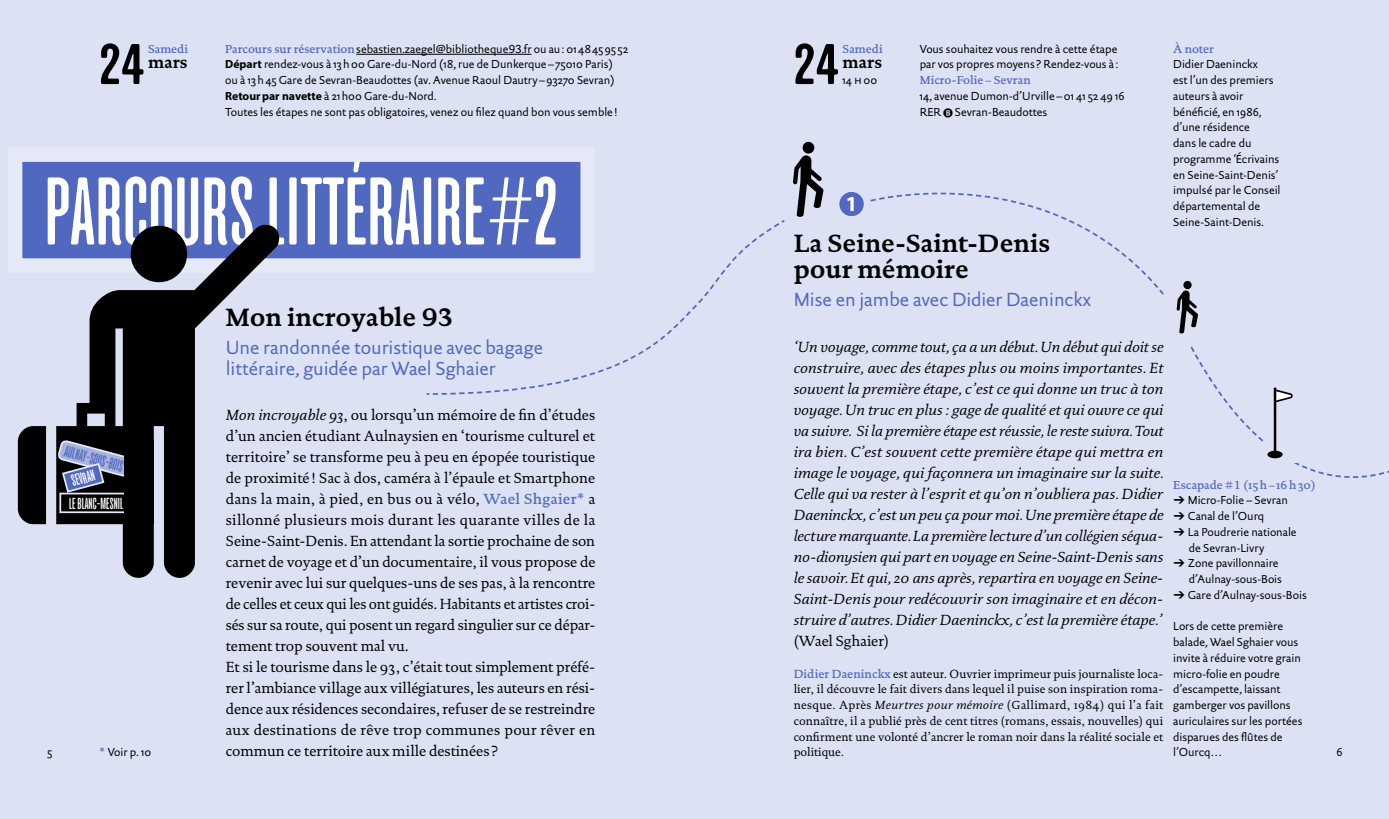
<style>
.page{position:relative;width:1389px;height:819px;background:#dce1f3}
.page>*{position:absolute;margin:0;border:0;box-sizing:border-box;transform-origin:0 0}
.t1{font:extra-condensed 93.8px "Stanley";letter-spacing:.01em;color:#fff}
.t2{font:500 condensed 56px "Stanley";color:#000}
.t3{font:700 25.38px/26.2px "Documenta";color:#000}
.t4{font:22.75px "Pictogrammes 2006";color:#5168c1}
.t5{font:19.25px/21px "Documenta Sans";color:#5168c1}
.t6{font:700 16.62px "Documenta";letter-spacing:.015em;color:#000}
.t7{font:extra-condensed 15.58px "Stanley";letter-spacing:.01em;color:#fff;scale:.94 1}
.t8{font:extra-condensed 15.58px "Stanley";color:#5168c1;scale:.94 1}
.t9{font:14.88px/21px "Documenta Regular Os F";color:#000}
.t10{font:14.88px/21px "Documenta Italic Os F";color:#000;text-align:justify}
.t11{font:14.88px "Documenta";color:#000}
.t12{font:11.9px/15.8px "Documenta Regular Os F";letter-spacing:.01em;color:#000;text-align:justify}
.t13{font:11.72px/15.8px "Documenta Sans Regular Os F";color:#000}
.t14{font:11.72px "Documenta Sans";letter-spacing:-.005em;color:#000}
.t15{font:500 11.72px "Documenta";color:#5168c1}
.t16{font:11.72px "Documenta Medium Os F";letter-spacing:.07em;color:#5168c1}
.t17{font:11.72px "Documenta Sans Regular Small Caps";color:#000}
.s1{font-family:"Documenta";font-weight:500;color:#5168c1}
.s2{font-family:"Documenta Sans Regular Os F"}
.s3{font-family:"Myriad Pro";font-weight:700}
.s4{font-family:"Pictogrammes 2006";font-size:8.75px}
.s5{font-weight:300;font-stretch:condensed}
.s6{color:#fff}
.s7{font-family:"Documenta Italic Os F"}
.s8{font-family:"Documenta";font-weight:500}
.s9{font-family:"Pictogrammes 2006"}
</style>
<div class="page">
<div style="left:1183px;top:281px;width:9px;height:8px;background:#000;border-radius:50%"></div>
<svg style="left:1177px;top:290px;width:21px;height:43px"></svg>
<hr style="left:356px;top:54px;width:175px;height:1px;background:#000">
<div style="left:15px;top:154px;width:573px;height:112px;background:#5168c1"></div>
<div style="left:8px;top:147px;width:587px;height:126px;border:15px solid #e5e8f6"></div>
<svg style="left:18px;top:225px;width:261px;height:353px"></svg>
<svg style="left:57px;top:439px;width:76px;height:54px;background:#5b6280"></svg>
<div style="left:60px;top:493px;width:72px;height:19px;background:#000"></div>
<div style="left:59px;top:492px;width:74px;height:21px;border:2px solid #e5e8f6"></div>
<div style="left:124px;top:440px;width:29px;height:84px;background:#000"></div>
<svg style="left:425px;top:218px;width:360px;height:177px"></svg>
<svg style="left:870px;top:192px;width:294px;height:103px"></svg>
<div style="left:803px;top:142px;width:11px;height:12px;background:#000;border-radius:50%"></div>
<svg style="left:793px;top:155px;width:30px;height:62px"></svg>
<svg style="left:1190px;top:347px;width:199px;height:131px"></svg>
<p class="t15" style="left:1173px;top:42px;width:42px">À noter</p>
<p class="t13" style="left:1173px;top:56px;width:109px">Didier Daeninckx<br>est l’un des premiers auteurs à avoir bénéficié, en 1986, d’une résidence<br>dans le cadre du programme ‘Écrivains en Seine-Saint-Denis’ impulsé par le Conseil départemental de<br>Seine-Saint-Denis.</p>
<h2 class="t2" style="left:99px;top:33px;width:47px">24</h2>
<h2 class="t2" style="left:794px;top:33px;width:47px">24</h2>
<p class="t14" style="left:225px;top:41px;width:404px"><span class="s1">Parcours sur réservation</span>sebastien.zaegel@bibliotheque93.fr ou au: <span class="s2">01484595 52</span></p>
<p class="t13" style="left:225px;top:56px;width:394px"><span class="s3">Départ</span> rendez-vous à 13h00 Gare-du-Nord (18, rue de Dunkerque –75010 Paris) ou à 13h45 Gare de Sevran-Beaudottes (av. Avenue Raoul Dautry–93270 Sevran)<br><span class="s3">Retourpar navette</span> à 21h00 Gare-du-Nord.<br>Toutes les étapes ne sont pas obligatoires, venez ou filez quand bon vous semble !</p>
<p class="t15" style="left:843px;top:42px;width:42px">Samedi</p>
<h3 class="t6" style="left:843px;top:52px;width:41px">mars</h3>
<p class="t17" style="left:843px;top:73px;width:36px">14 h00</p>
<p class="t15" style="left:148px;top:42px;width:42px">Samedi</p>
<h3 class="t6" style="left:148px;top:52px;width:41px">mars</h3>
<p class="t13" style="left:920px;top:41px;width:200px">Vous souhaitez vous rendre à cette étape par vos propres moyens ? Rendez-vous à :</p>
<p class="t15" style="left:920px;top:73px;width:113px">Micro-Folie – Sevran</p>
<p class="t13" style="left:920px;top:88px;width:206px">14, avenue Dumon-d’Urville –01 41 52 49 16<br>RER <span class="s4">B</span> Sevran-Beaudottes</p>
<h1 class="t1" style="left:45px;top:160px;width:515px">PARCOURS LITTÉRAIRE<span class="s5">#</span>2</h1>
<h3 class="t4" style="left:840px;top:192px;width:26px">.<span class="s6">&amp;</span></h3>
<h3 class="t3" style="left:794px;top:230px;width:258px">La Seine-Saint-Denis pour mémoire</h3>
<h3 class="t5" style="left:794px;top:289px;width:299px">Mise en jambe avec Didier Daeninckx</h3>
<p class="t10" style="left:794px;top:336px;width:371px">‘Un voyage, comme tout, ça a un début. Un début qui doit se construire, avec des étapes plus ou moins importantes. Et souvent la première étape, c’est ce qui donne un truc à ton voyage. Un truc en plus : gage de qualité et qui ouvre ce qui va suivre. Si la première étape est réussie, le reste suivra. Tout ira bien. C’est souvent cette première étape qui mettra en image le voyage, qui façonnera un imaginaire sur la suite.<br>Celle qui va rester à l’esprit et qu’on n’oubliera pas. Didier Daeninckx, c’est un peu ça pour moi. Une première étape de lecture marquante. La première lecture d’un collégien séqua&shy;no-dionysien qui part en voyage en Seine-Saint-Denis sans le savoir. Et qui, 20 ans après, repartira en voyage en Seine-Saint-Denis pour redécouvrir son imaginaire et en décon&shy;struire d’autres. Didier Daeninckx, c’est la première étape.’</p>
<p class="t11" style="left:794px;top:632px;width:97px">(Wael Sghaier)</p>
<p class="t12" style="left:794px;top:665px;width:371px"><span class="s1">Didier Daeninckx</span> est auteur. Ouvrier imprimeur puis journaliste loca&shy;lier, il découvre le fait divers dans lequel il puise son inspiration roma&shy;nesque. Après <span class="s7">Meurtres pour mémoire</span> (Gallimard, 1984) qui l’a fait connaître, il a publié près de cent titres (romans, essais, nouvelles) qui confirment une volonté d’ancrer le roman noir dans la réalité sociale et politique.</p>
<h3 class="t3" style="left:226px;top:303px;width:229px">Mon incroyable 93</h3>
<h3 class="t5" style="left:226px;top:336px;width:319px">Une randonnée touristique avec bagage littéraire, guidée par Wael Sghaier</h3>
<p class="t9" style="left:226px;top:404px;width:371px"><span class="s7">Mon incroyable 93</span>, ou lorsqu’un mémoire de fin d’études d’un ancien étudiant Aulnaysien en ‘tourisme culturel et territoire’ se transforme peu à peu en épopée touristique de proximité ! Sac à dos, caméra à l’épaule et Smartphone dans la main, à pied, en bus ou à vélo, <span class="s1">Wael Shgaier*</span> a sillonné plusieurs mois durant les quarante villes de la Seine-Saint-Denis. En attendant la sortie prochaine de son carnet de voyage et d’un documentaire, il vous propose de revenir avec lui sur quelques-uns de ses pas, à la rencontre de celles et ceux qui les ont guidés. Habitants et artistes croi&shy;sés sur sa route, qui posent un regard singulier sur ce dépar&shy;tement trop souvent mal vu.<br>Et si le tourisme dans le 93, c’était tout simplement préfé&shy;rer l’ambiance village aux villégiatures, les auteurs en rési&shy;dence aux résidences secondaires, refuser de se restreindre aux destinations de rêve trop communes pour rêver en commun ce territoire aux mille destinées ?</p>
<h3 class="t8" style="left:67px;top:442px;width:66px;rotate:15deg">AULNAY-SOUS-BOIS</h3>
<h3 class="t7" style="left:70px;top:473px;width:27px;rotate:-15deg">SEVRAN</h3>
<h3 class="t7" style="left:69px;top:494px;width:59px">LE BLANC-MESNIL</h3>
<p class="t16" style="left:1173px;top:477px;width:144px"><span class="s8">Escapade #1</span> (15h–16h30)</p>
<p class="t13" style="left:1173px;top:492px;width:116px"><span class="s9">›</span> Micro-Folie – Sevran</p>
<p class="t13" style="left:1173px;top:508px;width:93px"><span class="s9">›</span> Canal de l’Ourq</p>
<p class="t13" style="left:1173px;top:524px;width:125px"><span class="s9">›</span> La Poudrerie nationale</p>
<p class="t13" style="left:1189px;top:539px;width:77px">de Sevran-Livry</p>
<p class="t13" style="left:1173px;top:555px;width:107px"><span class="s9">›</span> Zone pavillonnaire</p>
<p class="t13" style="left:1189px;top:571px;width:95px">d’Aulnay-sous-Bois</p>
<p class="t13" style="left:1173px;top:587px;width:135px"><span class="s9">›</span> Gare d’Aulnay-sous-Bois</p>
<p class="t13" style="left:1173px;top:618px;width:131px">Lors de cette première balade, Wael Sghaier vous invite à réduire votre grain micro-folie en poudre d’escampette, laissant gamberger vos pavillons auriculaires sur les portées disparues des flûtes de</p>
<p class="t13" style="left:47px;top:744px;width:7px">5</p>
<p class="t13" style="left:1173px;top:744px;width:51px">l’Ourcq…</p>
<p class="t13" style="left:1336px;top:744px;width:8px">6</p>
<p class="t13" style="left:99px;top:744px;width:53px"><span class="s1">*</span> Voir p. 10</p>
</div>
